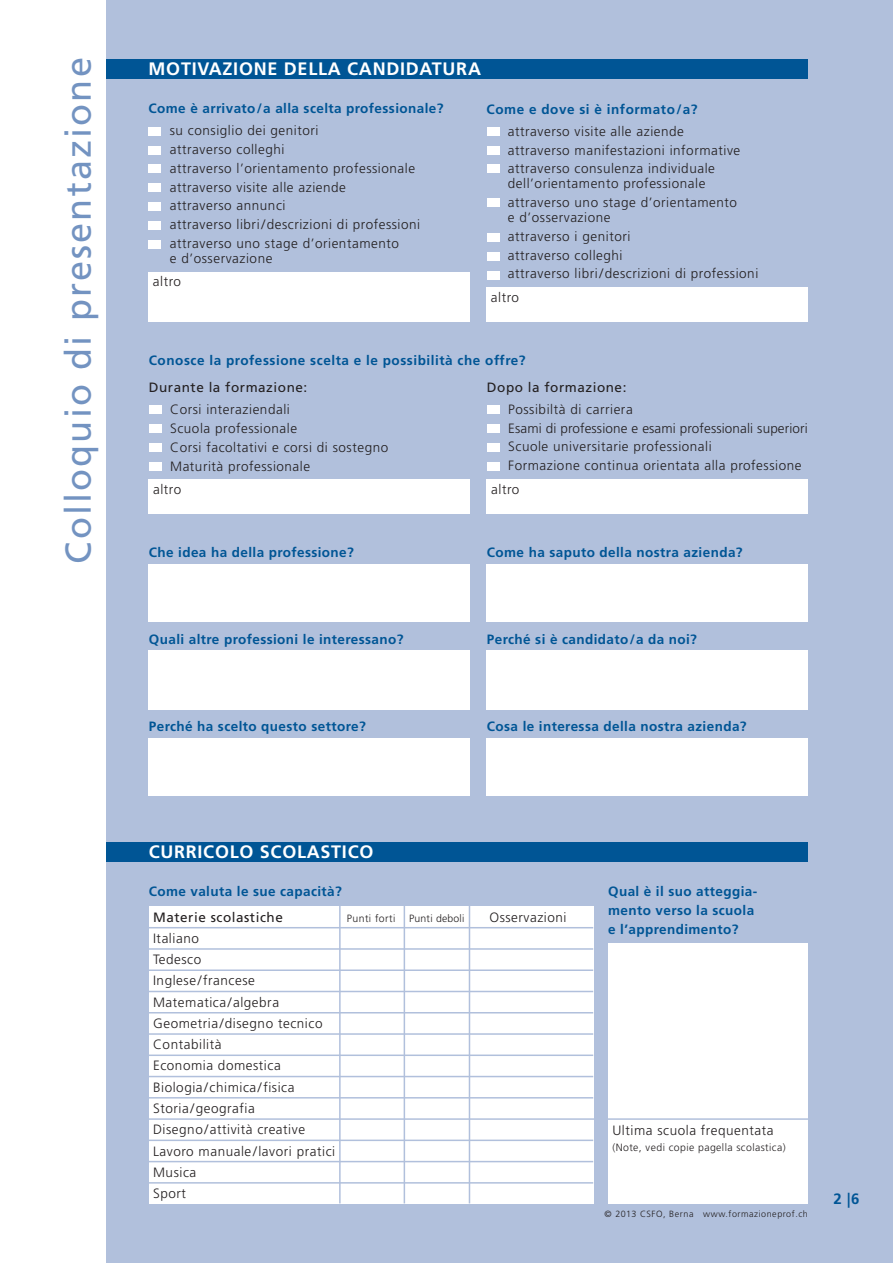
<style>
.page{position:relative;width:893px;height:1263px;background:#fff}
.page>*{position:absolute;margin:0;border:0;box-sizing:border-box;transform-origin:0 0}
.t1{font:36px "Frutiger LT";letter-spacing:.06em;color:#7393c1}
.t2{font:700 18px "Frutiger LT";letter-spacing:.04em;color:#fff}
.t3{font:700 15px "Frutiger LT";color:#005595}
.t4{font:300 13.5px/18.8px "Frutiger LT";letter-spacing:.04em;color:#231f20}
.t5{font:700 13.5px/18.9px "Frutiger LT";letter-spacing:.03em;color:#005595}
.t6{font:13.5px "Frutiger LT";letter-spacing:.04em;color:#231f20}
.t7{font:300 10.5px "Frutiger LT";letter-spacing:.04em;color:#231f20}
.t8{font:300 10.5px "Frutiger LT";letter-spacing:.02em;color:#231f20}
.t9{font:300 9px "Frutiger LT";letter-spacing:.06em;color:#231f20}
</style>
<div class="page">
<div style="left:106px;top:0;width:787px;height:1263px;background:#b1c0dc"></div>
<div style="left:106px;top:60px;width:702px;height:19px;background:#005595"></div>
<div style="left:106px;top:842px;width:702px;height:20px;background:#005595"></div>
<div style="left:608px;top:943px;width:200px;height:260px;background:#fff"></div>
<div style="left:149px;top:272px;width:321px;height:50px;background:#fff"></div>
<div style="left:149px;top:564px;width:321px;height:57px;background:#fff"></div>
<div style="left:149px;top:650px;width:321px;height:59px;background:#fff"></div>
<div style="left:149px;top:738px;width:321px;height:57px;background:#fff"></div>
<div style="left:149px;top:906px;width:444px;height:297px;background:#fff"></div>
<hr style="left:149px;top:927px;width:444px;height:1px;background:#b1c0dc">
<hr style="left:149px;top:948px;width:444px;height:2px;background:#b1c0dc">
<hr style="left:149px;top:969px;width:444px;height:2px;background:#b1c0dc">
<hr style="left:149px;top:991px;width:444px;height:1px;background:#b1c0dc">
<hr style="left:149px;top:1012px;width:444px;height:1px;background:#b1c0dc">
<hr style="left:149px;top:1033px;width:444px;height:2px;background:#b1c0dc">
<hr style="left:149px;top:1054px;width:444px;height:2px;background:#b1c0dc">
<hr style="left:149px;top:1076px;width:444px;height:1px;background:#b1c0dc">
<hr style="left:149px;top:1097px;width:444px;height:1px;background:#b1c0dc">
<hr style="left:149px;top:1118px;width:660px;height:2px;background:#b1c0dc">
<hr style="left:149px;top:1139px;width:444px;height:2px;background:#b1c0dc">
<hr style="left:149px;top:1161px;width:444px;height:1px;background:#b1c0dc">
<hr style="left:149px;top:1182px;width:444px;height:1px;background:#b1c0dc">
<hr style="left:469px;top:906px;width:1px;height:297px;background:#b1c0dc">
<hr style="left:404px;top:906px;width:1px;height:297px;background:#b1c0dc">
<hr style="left:339px;top:906px;width:2px;height:297px;background:#b1c0dc">
<div style="left:487px;top:288px;width:321px;height:34px;background:#fff"></div>
<div style="left:149px;top:479px;width:321px;height:34px;background:#fff"></div>
<div style="left:149px;top:405px;width:13px;height:9px;background:#fff"></div>
<div style="left:149px;top:424px;width:13px;height:9px;background:#fff"></div>
<div style="left:149px;top:443px;width:13px;height:8px;background:#fff"></div>
<div style="left:149px;top:462px;width:13px;height:8px;background:#fff"></div>
<div style="left:487px;top:479px;width:321px;height:34px;background:#fff"></div>
<div style="left:487px;top:405px;width:13px;height:9px;background:#fff"></div>
<div style="left:487px;top:424px;width:13px;height:9px;background:#fff"></div>
<div style="left:487px;top:443px;width:13px;height:9px;background:#fff"></div>
<div style="left:487px;top:462px;width:13px;height:9px;background:#fff"></div>
<div style="left:487px;top:564px;width:321px;height:57px;background:#fff"></div>
<div style="left:487px;top:650px;width:321px;height:59px;background:#fff"></div>
<div style="left:487px;top:738px;width:321px;height:57px;background:#fff"></div>
<div style="left:149px;top:127px;width:12px;height:8px;background:#fff"></div>
<div style="left:149px;top:146px;width:12px;height:8px;background:#fff"></div>
<div style="left:149px;top:165px;width:12px;height:8px;background:#fff"></div>
<div style="left:149px;top:184px;width:12px;height:8px;background:#fff"></div>
<div style="left:149px;top:202px;width:12px;height:9px;background:#fff"></div>
<div style="left:149px;top:221px;width:12px;height:9px;background:#fff"></div>
<div style="left:149px;top:240px;width:12px;height:9px;background:#fff"></div>
<div style="left:487px;top:127px;width:12px;height:8px;background:#fff"></div>
<div style="left:487px;top:146px;width:12px;height:8px;background:#fff"></div>
<div style="left:487px;top:165px;width:12px;height:8px;background:#fff"></div>
<div style="left:487px;top:198px;width:12px;height:9px;background:#fff"></div>
<div style="left:487px;top:233px;width:12px;height:9px;background:#fff"></div>
<div style="left:487px;top:252px;width:12px;height:8px;background:#fff"></div>
<div style="left:487px;top:271px;width:12px;height:8px;background:#fff"></div>
<h1 class="t1" style="left:57px;top:563px;width:508px;rotate:-90deg">Colloquio di presentazione</h1>
<h2 class="t2" style="left:149px;top:58px;width:334px">MOTIVAZIONE DELLA CANDIDATURA</h2>
<p class="t5" style="left:149px;top:99px;width:296px">Come è arrivato/a alla scelta professionale?</p>
<p class="t4" style="left:170px;top:121px;width:252px">su consiglio dei genitori<br>attraverso colleghi<br>attraverso l’orientamento professionale attraverso visite alle aziende<br>attraverso annunci<br>attraverso libri/descrizioni di professioni attraverso uno stage d’orientamento</p>
<p class="t4" style="left:153px;top:247px;width:121px;line-height:23.1px;text-indent:17px">e d’osservazione altro</p>
<p class="t5" style="left:487px;top:100px;width:212px">Come e dove si è informato/a?</p>
<p class="t4" style="left:508px;top:122px;width:234px">attraverso visite alle aziende attraverso manifestazioni informative attraverso consulenza individuale</p>
<p class="t4" style="left:508px;top:174px;width:231px">dell’orientamento professionale attraverso uno stage d’orientamento</p>
<p class="t4" style="left:508px;top:208px;width:252px">e d’osservazione<br>attraverso i genitori<br>attraverso colleghi<br>attraverso libri/descrizioni di professioni</p>
<p class="t4" style="left:491px;top:288px;width:30px">altro</p>
<p class="t5" style="left:149px;top:351px;width:378px">Conosce la professione scelta e le possibilità che offre?</p>
<p class="t6" style="left:149px;top:380px;width:160px">Durante la formazione:</p>
<p class="t4" style="left:170px;top:400px;width:220px">Corsi interaziendali<br>Scuola professionale<br>Corsi facoltativi e corsi di sostegno<br>Maturità professionale</p>
<p class="t4" style="left:153px;top:480px;width:30px">altro</p>
<p class="t6" style="left:487px;top:379px;width:141px">Dopo la formazione:</p>
<p class="t4" style="left:508px;top:400px;width:301px">Possibiltà di carriera<br>Esami di professione e esami professionali superiori Scuole universitarie professionali<br>Formazione continua orientata alla professione</p>
<p class="t4" style="left:491px;top:480px;width:30px">altro</p>
<p class="t5" style="left:149px;top:543px;width:207px">Che idea ha della professione?</p>
<p class="t5" style="left:487px;top:543px;width:257px">Come ha saputo della nostra azienda?</p>
<p class="t5" style="left:149px;top:630px;width:256px">Quali altre professioni le interessano?</p>
<p class="t5" style="left:487px;top:630px;width:212px">Perché si è candidato/a da noi?</p>
<p class="t5" style="left:149px;top:717px;width:218px">Perché ha scelto questo settore?</p>
<p class="t5" style="left:487px;top:717px;width:261px">Cosa le interessa della nostra azienda?</p>
<h2 class="t2" style="left:149px;top:841px;width:226px">CURRICOLO SCOLASTICO</h2>
<p class="t5" style="left:149px;top:882px;width:195px">Come valuta le sue capacità?</p>
<p class="t6" style="left:153px;top:909px;width:131px">Materie scolastiche</p>
<p class="t7" style="left:347px;top:912px;width:50px">Punti forti</p>
<p class="t8" style="left:409px;top:912px;width:57px">Punti deboli</p>
<p class="t4" style="left:489px;top:908px;width:79px">Osservazioni</p>
<p class="t4" style="left:153px;top:928px;width:184px;line-height:21.3px">Italiano<br>Tedesco<br>Inglese/francese<br>Matematica/algebra<br>Geometria/disegno tecnico<br>Contabilità<br>Economia domestica<br>Biologia/chimica/fisica<br>Storia/geografia<br>Disegno/attività creative<br>Lavoro manuale/lavori pratici<br>Musica<br>Sport</p>
<p class="t5" style="left:608px;top:882px;width:151px">Qual è il suo atteggia&shy;mento verso la scuola e l’apprendimento?</p>
<p class="t4" style="left:612px;top:1121px;width:163px">Ultima scuola frequentata</p>
<p class="t7" style="left:612px;top:1141px;width:175px">(Note, vedi copie pagella scolastica)</p>
<p class="t9" style="left:605px;top:1208px;width:205px">© 2013 CSFO, Berna www.formazioneprof.ch</p>
<p class="t3" style="left:833px;top:1190px;width:27px">2 |6</p>
</div>
